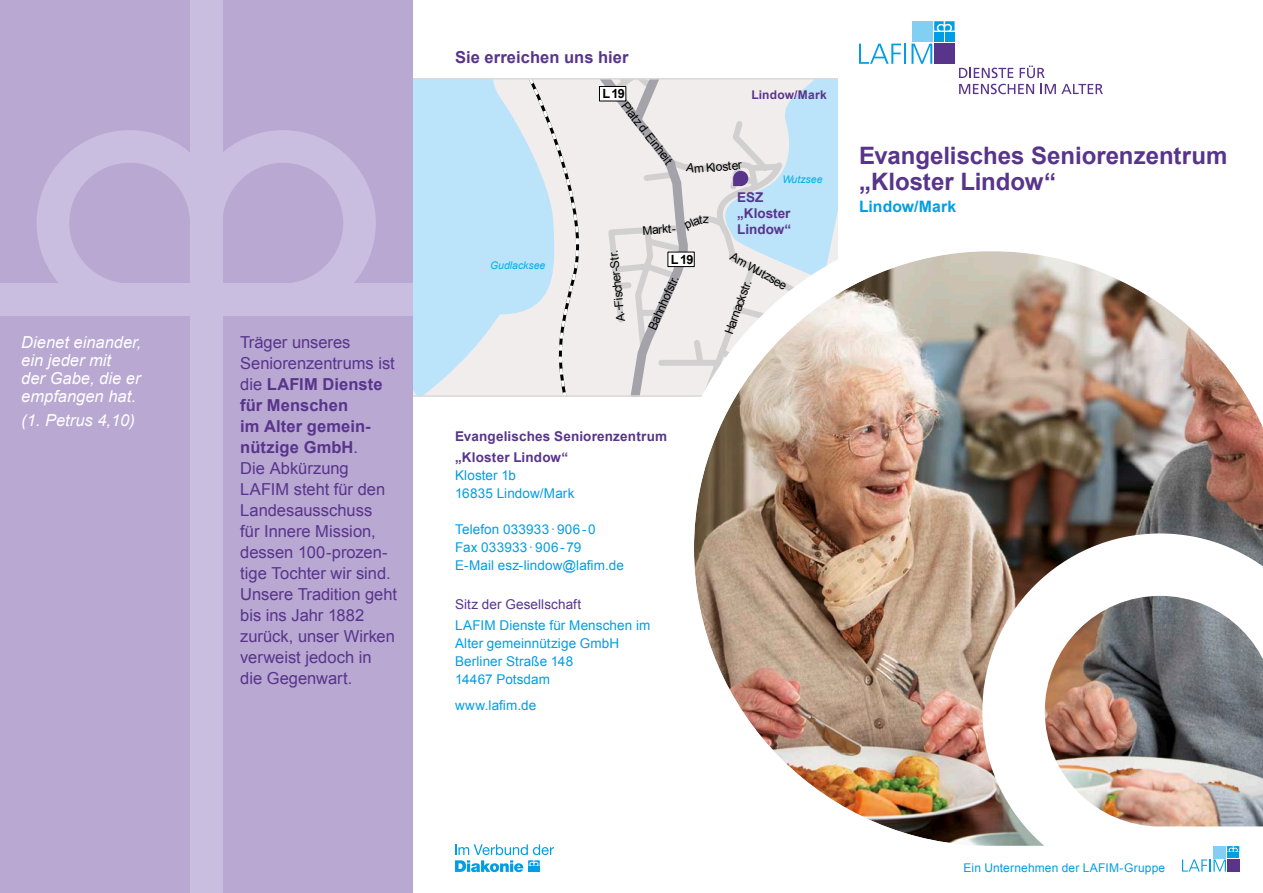
<style>
.page{position:relative;width:1263px;height:893px;background:#fff}
.page>*{position:absolute;margin:0;border:0;box-sizing:border-box;transform-origin:0 0}
.Überschrift{font:700 24px "Arial";color:#58348b}
.Fließtext_violett{font:16.5px/21px "Arial";color:#58348b}
.Fließtext_violett-2{font:700 16.5px/21px "Arial";letter-spacing:.005em;color:#58348b}
.t1{font:italic 16.5px/18px "Arial";color:#fff}
.Überschrift_Unterzei{font:700 16.5px "Arial";letter-spacing:.005em;color:#58348b}
.Überschrift_Unterzei-2{font:700 15.75px "Arial";letter-spacing:.005em;color:#009ee3}
.Absender_regular_1_p{font:13.5px "Arial";letter-spacing:.01em;color:#009ee3}
.Absender_bold_violet{font:700 13.5px/16.2px "Arial";letter-spacing:.01em;color:#58348b}
.Absender_bold_violet-2{font:13.5px "Arial";letter-spacing:.005em;color:#58348b}
.t2{font:700 12.75px "Arial";letter-spacing:.03em;color:#000}
.t3{font:12px "Arial";color:#000}
.Absender_regular_vio{font:12px "Arial";letter-spacing:.01em;color:#009ee3}
.Absender_bold_violet-3{font:700 12px "Arial";letter-spacing:.015em;color:#58348b}
.t4{font:italic 10.5px "Arial";color:#00b0ea}
.s1{font-weight:400}
</style>
<div class="page">
<svg style="left:413px;top:80px;width:93px;height:315px;background:#c1e4f8"></svg>
<hr style="left:392px;top:395px;width:446px;height:2px;background:#dadad9">
<hr style="left:392px;top:78px;width:446px;height:2px;background:#dadad9">
<img style="left:694px;top:251px;width:569px;height:595px">
<img style="left:982px;top:533px;width:281px;height:339px">
<svg style="left:1182px;top:846px;width:57px;height:26px"></svg>
<svg style="left:859px;top:44px;width:42px;height:20px"></svg>
<hr style="left:904px;top:44px;width:2px;height:20px;background:#009ee3">
<svg style="left:911px;top:44px;width:21px;height:20px"></svg>
<div style="left:934px;top:44px;width:20px;height:20px;background:#58348b"></div>
<div style="left:912px;top:21px;width:20px;height:21px;background:#82cff4"></div>
<div style="left:934px;top:32px;width:10px;height:10px;background:#009ee3"></div>
<div style="left:945px;top:32px;width:9px;height:10px;background:#009ee3"></div>
<svg style="left:934px;top:21px;width:20px;height:10px"></svg>
<svg style="left:959px;top:68px;width:54px;height:10px"></svg>
<svg style="left:1020px;top:66px;width:25px;height:12px"></svg>
<svg style="left:959px;top:84px;width:75px;height:10px"></svg>
<svg style="left:1041px;top:84px;width:62px;height:10px"></svg>
<div style="left:0;top:0;width:412px;height:893px;background:#b8a8d2"></div>
<svg style="left:37px;top:130px;width:339px;height:153px"></svg>
<div style="left:190px;top:0;width:33px;height:893px;background:#c9bedf"></div>
<div style="left:0;top:283px;width:412px;height:33px;background:#c9bedf"></div>
<svg style="left:455px;top:844px;width:99px;height:28px"></svg>
<svg style="left:506px;top:79px;width:332px;height:317px;background:#e1e4e8"></svg>
<p class="t1" style="left:21px;top:333px;width:122px">Dienet einander,</p>
<p class="t1" style="left:21px;top:351px;width:121px">ein jeder mit<br>der Gabe, die er empfangen hat.</p>
<p class="t1" style="left:21px;top:412px;width:115px">(1. Petrus 4,10)</p>
<p class="Fließtext_violett-2" style="left:240px;top:332px;width:156px"><span class="s1">Träger unseres<br>Seniorenzentrums ist die</span> LAFIM Dienste für Menschen<br>im Alter gemein&shy;nützige GmbH<span class="s1">.</span></p>
<p class="Fließtext_violett" style="left:240px;top:458px;width:158px">Die Abkürzung<br>LAFIM steht für den<br>Landesausschuss<br>für Innere Mission, dessen 100-prozen&shy;tige Tochter wir sind.<br>Unsere Tradition geht bis ins Jahr 1882 zurück, unser Wirken verweist jedoch in die Gegenwart.</p>
<p class="Überschrift_Unterzei" style="left:455px;top:46px;width:175px">Sie erreichen uns hier</p>
<p class="t2" style="left:602px;top:85px;width:24px">L19</p>
<p class="t3" style="left:630px;top:99px;width:76px;rotate:52deg">Platz d.Einheit</p>
<p class="t4" style="left:490px;top:258px;width:57px">Gudlacksee</p>
<p class="t3" style="left:613px;top:322px;width:73px;rotate:-96deg">A.-F si cher S- tr.</p>
<p class="t3" style="left:642px;top:223px;width:35px;rotate:-4deg">Markt-</p>
<p class="t2" style="left:671px;top:251px;width:24px">L19</p>
<p class="t3" style="left:645px;top:326px;width:60px;rotate:-66deg">Bahnhofstr.</p>
<p class="Absender_bold_violet-3" style="left:751px;top:87px;width:77px">Lindow/Mark</p>
<p class="t3" style="left:706px;top:160px;width:37px;rotate:-5deg">Kloster</p>
<p class="t4" style="left:782px;top:172px;width:42px">Wutzsee</p>
<p class="Absender_bold_violet" style="left:737px;top:190px;width:56px">ESZ „Kloster<br>Lindow“</p>
<p class="t3" style="left:735px;top:249px;width:64px;rotate:29deg">Am Wutzsee</p>
<p class="t3" style="left:721px;top:331px;width:58px;rotate:-70deg">Harnackstr.</p>
<p class="Überschrift" style="left:859px;top:140px;width:370px">Evangelisches Seniorenzentrum</p>
<p class="Überschrift" style="left:859px;top:165px;width:199px">„Kloster Lindow“</p>
<p class="Überschrift_Unterzei-2" style="left:859px;top:196px;width:99px">Lindow/Mark</p>
<p class="Absender_bold_violet" style="left:455px;top:429px;width:214px">Evangelisches Seniorenzentrum</p>
<p class="Absender_bold_violet" style="left:455px;top:450px;width:115px">„Kloster Lindow“</p>
<p class="Absender_regular_1_p" style="left:455px;top:466px;width:62px">Kloster 1b</p>
<p class="Absender_regular_1_p" style="left:455px;top:484px;width:121px">16835 Lindow/Mark</p>
<p class="Absender_regular_1_p" style="left:455px;top:520px;width:142px">Telefon 033933·906-0</p>
<p class="Absender_regular_1_p" style="left:455px;top:538px;width:128px">Fax 033933·906-79</p>
<p class="Absender_regular_1_p" style="left:455px;top:556px;width:170px">E-Mail esz-lindow@lafim.de</p>
<p class="Absender_bold_violet-2" style="left:455px;top:595px;width:128px">Sitz der Gesellschaft</p>
<p class="Absender_regular_1_p" style="left:455px;top:616px;width:197px">LAFIM Dienste für Menschen im</p>
<p class="Absender_regular_1_p" style="left:455px;top:634px;width:166px">Alter gemeinnützige GmbH</p>
<p class="Absender_regular_1_p" style="left:455px;top:652px;width:120px">Berliner Straße 148</p>
<p class="Absender_regular_1_p" style="left:455px;top:670px;width:97px">14467 Potsdam</p>
<p class="Absender_regular_1_p" style="left:455px;top:696px;width:83px">www.lafim.de</p>
<p class="Absender_regular_vio" style="left:963px;top:859px;width:203px">Ein Unternehmen der LAFIM-Gruppe</p>
</div>
